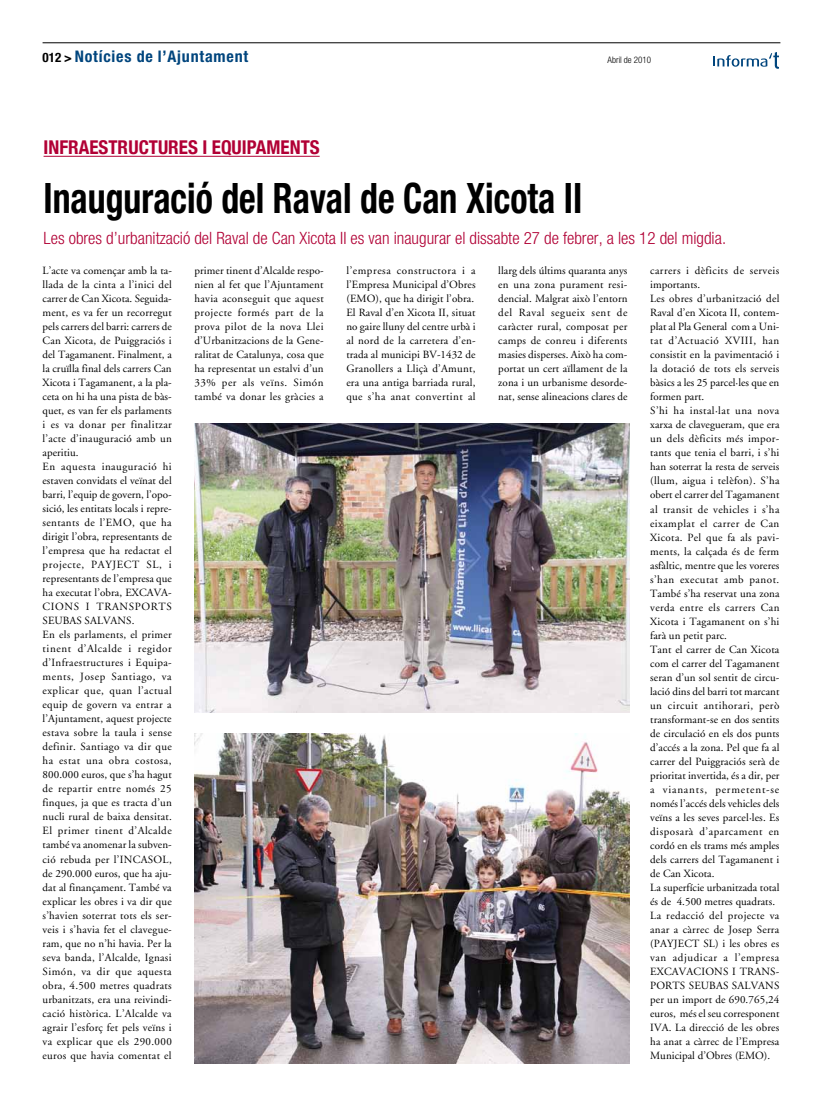
<style>
.page{position:relative;width:823px;height:1106px;background:#fff}
.page>*{position:absolute;margin:0;border:0;box-sizing:border-box;transform-origin:0 0}
.t1{font:700 condensed 42px "Helvetica Neue";color:#000;scale:.85 1}
.t2{font:700 condensed 19px "Helvetica Neue";color:#b10035}
.t3{font:300 condensed 17px "Helvetica Neue";color:#b10035}
.t4{font:700 condensed 16px "Helvetica Neue";letter-spacing:.05em;color:#00457d}
.t5{font:11px/14px "Adobe Garamond";letter-spacing:.015em;color:#000}
.t6{font:300 condensed 9px "Helvetica Neue";color:#000}
.s1{font-size:13px;color:#000}
</style>
<div class="page">
<hr style="left:43px;top:43px;width:737px;height:1px;background:#000">
<svg style="left:713px;top:52px;width:65px;height:17px"></svg>
<hr style="left:44px;top:156px;width:275px;height:1px;background:#b10035">
<img style="left:194px;top:423px;width:435px;height:289px">
<img style="left:194px;top:733px;width:435px;height:330px">
<h3 class="t4" style="left:43px;top:47px;width:207px"><span class="s1">012 &gt;</span> Notícies de l’Ajuntament</h3>
<p class="t6" style="left:607px;top:55px;width:45px">Abril de 2010</p>
<h2 class="t2" style="left:44px;top:136px;width:277px">INFRAESTRUCTURES I EQUIPAMENTS</h2>
<h1 class="t1" style="left:44px;top:172px;width:635px">Inauguració del Raval de Can Xicota II</h1>
<h3 class="t3" style="left:44px;top:228px;width:683px">Les obres d’urbanització del Raval de Can Xicota II es van inaugurar el dissabte 27 de febrer, a les 12 del migdia.</h3>
<p class="t5" style="left:43px;top:264px;width:131px">L’acte va començar amb la ta&shy;llada de la cinta a l’inici del carrer de Can Xicota. Seguida&shy;ment, es va fer un recorregut pels carrers del barri: carrers de<br>Can Xicota, de Puiggraciós i del Tagamanent. Finalment, a la cruïlla final dels carrers Can<br>Xicota i Tagamanent, a la pla&shy;ceta on hi ha una pista de bàs&shy;quet, es van fer els parlaments i es va donar per finalitzar l’acte d’inauguració amb un aperitiu.<br>En aquesta inauguració hi estaven convidats el veïnat del barri, l’equip de govern, l’opo&shy;sició, les entitats locals i repre&shy;sentants de l’EMO, que ha dirigit l’obra, representants de l’empresa que ha redactat el projecte, PAYJECT SL, i representants de l’empresa que ha executat l’obra, EXCAVA-<br>CIONS I TRANSPORTS<br>SEUBAS SALVANS.<br>En els parlaments, el primer tinent d’Alcalde i regidor d’Infraestructures i Equipa&shy;ments, Josep Santiago, va explicar que, quan l’actual equip de govern va entrar a l’Ajuntament, aquest projecte estava sobre la taula i sense definir. Santiago va dir que ha estat una obra costosa,<br>800.000 euros, que s’ha hagut de repartir entre només 25 finques, ja que es tracta d’un nucli rural de baixa densitat.<br>El primer tinent d’Alcalde també va anomenar la subven&shy;ció rebuda per l’INCASOL, de 290.000 euros, que ha aju&shy;dat al finançament. També va explicar les obres i va dir que s’havien soterrat tots els ser&shy;veis i s’havia fet el clavegue&shy;ram, que no n’hi havia. Per la seva banda, l’Alcalde, Ignasi<br>Simón, va dir que aquesta obra, 4.500 metres quadrats urbanitzats, era una reivindi&shy;cació històrica. L’Alcalde va agrair l’esforç fet pels veïns i va explicar que els 290.000 euros que havia comentat el</p>
<p class="t5" style="left:194px;top:264px;width:131px;text-align:justify">primer tinent d’Alcalde respo&shy;nien al fet que l’Ajuntament havia aconseguit que aquest projecte formés part de la prova pilot de la nova Llei d’Urbanitzacions de la Gene&shy;ralitat de Catalunya, cosa que ha representat un estalvi d’un 33% per als veïns. Simón també va donar les gràcies a</p>
<p class="t5" style="left:346px;top:264px;width:131px">l’empresa constructora i a l’Empresa Municipal d’Obres (EMO), que ha dirigit l’obra.<br>El Raval d’en Xicota II, situat no gaire lluny del centre urbà i al nord de la carretera d’en&shy;trada al municipi BV-1432 de<br>Granollers a Lliçà d’Amunt, era una antiga barriada rural, que s’ha anat convertint al</p>
<p class="t5" style="left:498px;top:264px;width:131px;text-align:justify">llarg dels últims quaranta anys en una zona purament resi&shy;dencial. Malgrat això l’entorn del Raval segueix sent de caràcter rural, composat per camps de conreu i diferents masies disperses. Això ha com&shy;portat un cert aïllament de la zona i un urbanisme desorde&shy;nat, sense alineacions clares de</p>
<p class="t5" style="left:649px;top:264px;width:131px">carrers i dèficits de serveis importants.<br>Les obres d’urbanització del<br>Raval d’en Xicota II, contem&shy;plat al Pla General com a Uni&shy;tat d’Actuació XVIII, han consistit en la pavimentació i la dotació de tots els serveis bàsics a les 25 parcel·les que en formen part.<br>S’hi ha instal·lat una nova xarxa de clavegueram, que era un dels dèficits més impor&shy;tants que tenia el barri, i s’hi han soterrat la resta de serveis (llum, aigua i telèfon). S’ha obert el carrer del Tagamanent al transit de vehicles i s’ha eixamplat el carrer de Can<br>Xicota. Pel que fa als pavi&shy;ments, la calçada és de ferm asfàltic, mentre que les voreres s’han executat amb panot.<br>També s’ha reservat una zona verda entre els carrers Can<br>Xicota i Tagamanent on s’hi farà un petit parc.<br>Tant el carrer de Can Xicota com el carrer del Tagamanent seran d’un sol sentit de circu&shy;lació dins del barri tot marcant un circuit antihorari, però transformant-se en dos sentits de circulació en els dos punts d’accés a la zona. Pel que fa al carrer del Puiggraciós serà de prioritat invertida, és a dir, per a vianants, permetent-se només l’accés dels vehicles dels veïns a les seves parcel·les. Es disposarà d’aparcament en cordó en els trams més amples dels carrers del Tagamanent i de Can Xicota.<br>La superfície urbanitzada total és de 4.500 metres quadrats.<br>La redacció del projecte va anar a càrrec de Josep Serra (PAYJECT SL) i les obres es van adjudicar a l’empresa<br>EXCAVACIONS I TRANS-<br>PORTS SEUBAS SALVANS per un import de 690.765,24 euros, més el seu corresponent<br>IVA. La direcció de les obres ha anat a càrrec de l’Empresa<br>Municipal d’Obres (EMO).</p>
</div>
